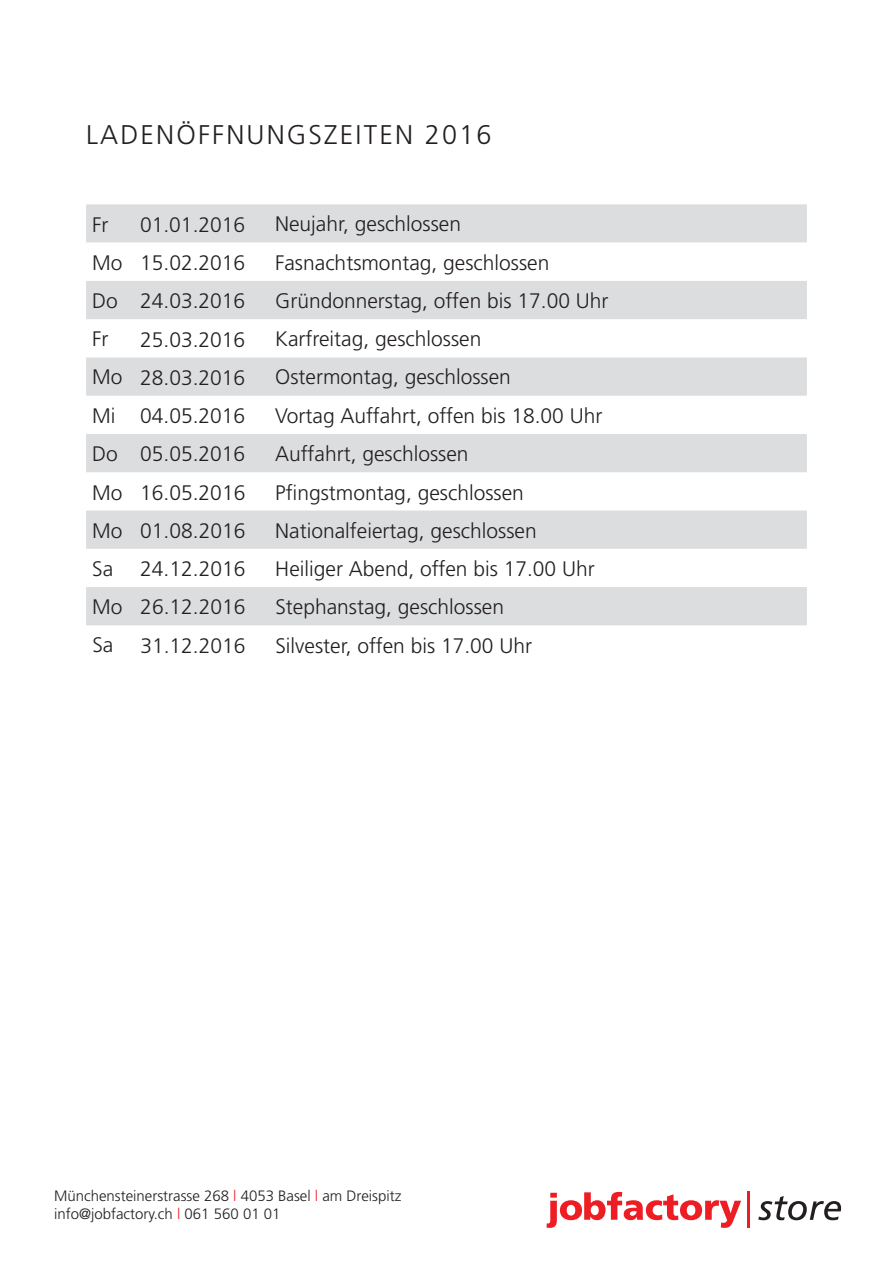
<style>
.page{position:relative;width:893px;height:1263px;background:#fff}
.page>*{position:absolute;margin:0;border:0;box-sizing:border-box;transform-origin:0 0}
.t1{font:300 27px "Frutiger";letter-spacing:.08em;color:#231f20}
.t2{font:300 21px "Frutiger";color:#231f20}
.t3{font:300 15px/18px "Frutiger";color:#231f20}
.s1{color:#ee1d23}
</style>
<div class="page">
<div style="left:86px;top:204px;width:721px;height:39px;background:#dcdddf"></div>
<div style="left:86px;top:281px;width:721px;height:38px;background:#dcdddf"></div>
<div style="left:86px;top:357px;width:721px;height:39px;background:#dcdddf"></div>
<div style="left:86px;top:434px;width:721px;height:38px;background:#dcdddf"></div>
<div style="left:86px;top:510px;width:721px;height:39px;background:#dcdddf"></div>
<div style="left:86px;top:587px;width:721px;height:38px;background:#dcdddf"></div>
<svg style="left:547px;top:1192px;width:194px;height:36px"></svg>
<hr style="left:748px;top:1192px;width:2px;height:36px;background:#ee1d23">
<svg style="left:758px;top:1196px;width:83px;height:24px"></svg>
<p class="t1" style="left:86px;top:120px;width:407px">LADENÖFFNUNGSZEITEN 2016</p>
<p class="t2" style="left:92px;top:213px;width:18px">Fr</p>
<p class="t2" style="left:140px;top:213px;width:107px">01.01.2016</p>
<p class="t2" style="left:275px;top:212px;width:187px">Neujahr, geschlossen</p>
<p class="t2" style="left:92px;top:251px;width:155px">Mo 15.02.2016</p>
<p class="t2" style="left:275px;top:250px;width:276px">Fasnachtsmontag, geschlossen</p>
<p class="t2" style="left:92px;top:289px;width:155px">Do 24.03.2016</p>
<p class="t2" style="left:275px;top:289px;width:335px">Gründonnerstag, offen bis 17.00 Uhr</p>
<p class="t2" style="left:92px;top:327px;width:18px">Fr</p>
<p class="t2" style="left:140px;top:327px;width:107px">25.03.2016</p>
<p class="t2" style="left:275px;top:327px;width:208px">Karfreitag, geschlossen</p>
<p class="t2" style="left:92px;top:366px;width:155px">Mo 28.03.2016</p>
<p class="t2" style="left:275px;top:365px;width:237px">Ostermontag, geschlossen</p>
<p class="t2" style="left:92px;top:404px;width:155px">Mi 04.05.2016</p>
<p class="t2" style="left:275px;top:404px;width:329px">Vortag Auffahrt, offen bis 18.00 Uhr</p>
<p class="t2" style="left:92px;top:442px;width:155px">Do 05.05.2016</p>
<p class="t2" style="left:275px;top:442px;width:195px">Auffahrt, geschlossen</p>
<p class="t2" style="left:92px;top:480px;width:155px">Mo 16.05.2016</p>
<p class="t2" style="left:275px;top:480px;width:250px">Pfingstmontag, geschlossen</p>
<p class="t2" style="left:92px;top:519px;width:155px">Mo 01.08.2016</p>
<p class="t2" style="left:275px;top:519px;width:263px">Nationalfeiertag, geschlossen</p>
<p class="t2" style="left:92px;top:557px;width:22px">Sa</p>
<p class="t2" style="left:140px;top:557px;width:107px">24.12.2016</p>
<p class="t2" style="left:275px;top:557px;width:321px">Heiliger Abend, offen bis 17.00 Uhr</p>
<p class="t2" style="left:92px;top:595px;width:155px">Mo 26.12.2016</p>
<p class="t2" style="left:275px;top:595px;width:230px">Stephanstag, geschlossen</p>
<p class="t2" style="left:92px;top:633px;width:22px">Sa</p>
<p class="t2" style="left:140px;top:633px;width:107px">31.12.2016</p>
<p class="t2" style="left:275px;top:633px;width:258px">Silvester, offen bis 17.00 Uhr</p>
<p class="t3" style="left:54px;top:1187px;width:349px">Münchensteinerstrasse 268 <span class="s1">l</span> 4053 Basel <span class="s1">l</span> am Dreispitz info@jobfactory.ch <span class="s1">l</span> 061 560 01 01</p>
</div>
